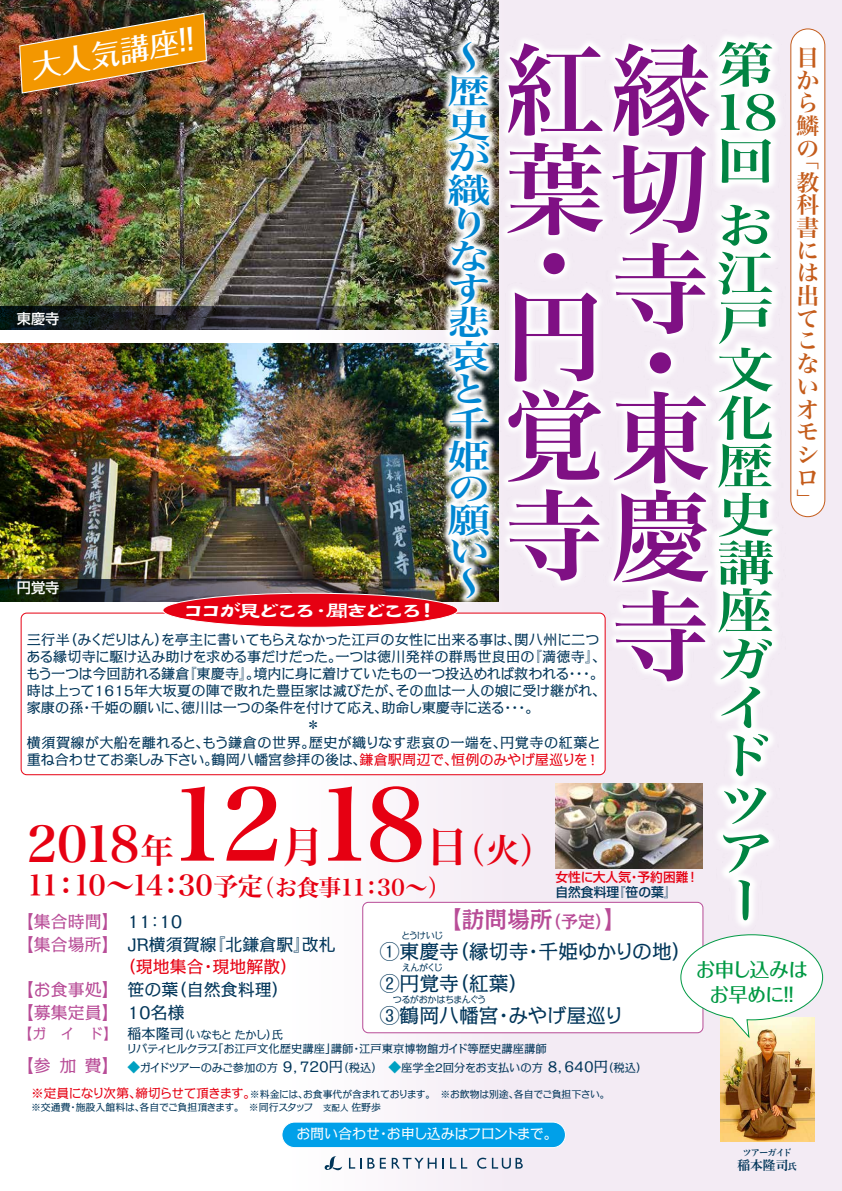
<style>
.page{position:relative;width:842px;height:1191px;background:#fff}
.page>*{position:absolute;margin:0;border:0;box-sizing:border-box;transform-origin:0 0}
.t1{font:99.2px/99.2px "Hira Min Pro W6";color:#7f1084}
.t2{font:99.2px "Hira Min Std W6";color:#e60012}
.t3{font:49.6px "Hira Min Std W6";color:#e60012}
.t4{font:48.2px/48.2px "Hira Min Std W6";color:#008442;scale:1.18 1}
.t5{font:42.5px "Hira Min Std W6";color:#e60012}
.t6{font:34px/33.2px "Hira Min Pro W6";color:#0086d1;scale:1.25 1}
.t7{font:34px "Hira Min Std W6";color:#e60012}
.t8{font:500 29.5px "Folk Pro";color:#fff}
.t9{font:28.3px "Hira Min Std W6";letter-spacing:-.075em;color:#e60012}
.t10{font:22.7px/22.7px "Hira Min Std W6";color:#c45c1b}
.t11{font:22.7px "DFTF Lei Sho W5 MP RKSJ H";letter-spacing:-.18em;color:#fff}
.t12{font:500 22.7px "Kakumin Pro";color:#b84c97}
.t13{font:19.8px "Kakumin Pro";color:#003559}
.t14{font:500 19.5px/24.8px "Folk Pro";letter-spacing:-.025em;color:#094;text-align:center}
.t15{font:17px "Kakumin Pro";color:#003559}
.t16{font:17px "Kakumin Pro";color:#b84c97}
.t17{font:17px "Kakumin Pro";color:#e60012}
.t18{font:14.2px "Kakumin Pro";letter-spacing:-.015em;color:#003559}
.t19{font:14.2px "Kakumin Pro";letter-spacing:.03em;color:#003559}
.t20{font:14.2px "Kakumin Pro";letter-spacing:-.055em;color:#fff}
.t21{font:500 14.2px "Shin Go Pr 6";color:#fff}
.t22{font:500 12.9px "Shin Go Pr 6";color:#e60012}
.t23{font:500 12.9px "Shin Go Pr 6";color:#003559}
.t24{font:12.8px "Shuei Min Pr 6 B";color:#003559}
.t25{font:11.3px/14.5px "Kakumin Pro";letter-spacing:-.005em;color:#003559}
.t26{font:9.9px/13.1px "Kakumin Pro";letter-spacing:-.025em;color:#003559}
.t27{font:9.2px "Kakumin Pro";letter-spacing:-.08em;color:#003559}
.t28{font:9.2px "Shuei Min Pr 6 B";letter-spacing:-.115em;color:#003559}
.s1{color:#e60012}
.s2{font-size:34px}
.s3{font-size:42.5px}
.s4{font-size:25.5px}
.s5{font-size:22.7px}
.s6{font-size:17px}
.s7{color:#003559}
.s8{color:#b84c97}
.s9{font-size:14.2px;color:#b84c97}
.s10{font-size:14.2px}
.s11{font-size:17px;color:#b84c97}
.s12{font-size:12.8px;color:#00a0c1}
.s13{font-size:12.8px;color:#e60012}
.s14{font-size:8.5px}
.s15{font-size:9.2px}
</style>
<div class="page">
<div style="left:278px;top:0;width:564px;height:1191px;background:linear-gradient(to right,#fbf7fa,#f0e5f0)"></div>
<img style="left:0;top:344px;width:407px;height:235px">
<img style="left:0;top:0;width:407px;height:307px">
<img style="left:555px;top:783px;width:116px;height:85px">
<div style="left:363px;top:902px;width:340px;height:130px;background:#fff;border-radius:6px"></div>
<div style="left:362px;top:902px;width:341px;height:131px;border:1px solid #b84c97;border-radius:6px"></div>
<div style="left:21px;top:613px;width:584px;height:161px;background:#fff;border-radius:6px"></div>
<img style="left:671px;top:0;width:149px;height:934px">
<img style="left:720px;top:1039px;width:94px;height:102px">
<img style="left:19px;top:12px;width:189px;height:82px">
<svg style="left:325px;top:1156px;width:17px;height:14px"></svg>
<svg style="left:349px;top:1157px;width:12px;height:11px"></svg>
<svg style="left:367px;top:1157px;width:19px;height:11px"></svg>
<svg style="left:392px;top:1157px;width:45px;height:11px"></svg>
<svg style="left:450px;top:1157px;width:17px;height:11px"></svg>
<svg style="left:477px;top:1157px;width:46px;height:11px"></svg>
<div style="left:791px;top:29px;width:34px;height:487px;background:#fff;border-radius:17px"></div>
<div style="left:790px;top:29px;width:35px;height:488px;border:1px solid #c45c1b;border-radius:17px"></div>
<div style="left:282px;top:1122px;width:283px;height:25px;background:#00a0e9;border-radius:13px"></div>
<div style="left:282px;top:1121px;width:284px;height:27px;border:1px solid #fff;border-radius:13px"></div>
<svg style="left:680px;top:934px;width:143px;height:105px"></svg>
<img style="left:0;top:307px;width:407px;height:22px">
<img style="left:0;top:579px;width:407px;height:23px">
<img style="left:407px;top:0;width:343px;height:726px">
<div style="left:163px;top:593px;width:295px;height:34px;background:#e60012;border-radius:50%"></div>
<div style="left:163px;top:593px;width:295px;height:34px;border:1px solid #fff;border-radius:50%"></div>
<h3 class="t8" style="left:27px;top:43px;width:177px;rotate:-10deg">大人気講座！！</h3>
<h3 class="t4" style="left:713px;top:41px;width:57px">第<br>18回</h3>
<h3 class="t4" style="left:717px;top:201px;width:49px">お江戸文化歴史講座ガイドツアー</h3>
<h3 class="t6" style="left:448px;top:38px;width:35px">〜歴史が織りなす悲哀と</h3>
<h1 class="t1" style="left:504px;top:33px;width:206px">紅縁葉切</h1>
<h3 class="t10" style="left:796px;top:46px;width:24px">目から鱗の</h3>
<h3 class="t10" style="left:796px;top:148px;width:24px">「教科書には出てこないオモシロ」</h3>
<h1 class="t1" style="left:611px;top:244px;width:97px;line-height:74.4px">寺・</h1>
<h1 class="t1" style="left:504px;top:220px;width:94px;line-height:73.2px">・円</h1>
<h1 class="t1" style="left:504px;top:380px;width:205px;line-height:98.5px">覚東寺</h1>
<p class="t21" style="left:17px;top:307px;width:44px">東慶寺</p>
<h3 class="t6" style="left:448px;top:404px;width:35px;line-height:32px;text-align:justify">千姫の願い〜</h3>
<h1 class="t1" style="left:611px;top:480px;width:99px">慶寺</h1>
<p class="t21" style="left:17px;top:576px;width:44px">円覚寺</p>
<h3 class="t11" style="left:182px;top:599px;width:258px">ココが見どころ・聞きどころ！</h3>
<p class="t18" style="left:27px;top:629px;width:574px">三行半（みくだりはん）を亭主に書いてもらえなかった江戸の女性に出来る事は、関八州に二つ</p>
<p class="t18" style="left:26px;top:646px;width:582px">ある縁切寺に駆け込み助けを求める事だけだった。一つは徳川発祥の群馬世良田の『満徳寺』、</p>
<p class="t18" style="left:26px;top:663px;width:580px">もう一つは今回訪れる鎌倉『東慶寺』。境内に身に着けていたもの一つ投込めれば救われる・・・。</p>
<p class="t18" style="left:27px;top:680px;width:581px">時は上って1615年大坂夏の陣で敗れた豊臣家は滅びたが、その血は一人の娘に受け継がれ、</p>
<p class="t18" style="left:27px;top:697px;width:514px">家康の孫・千姫の願いに、徳川は一つの条件を付けて応え、助命し東慶寺に送る・・・。</p>
<p class="t18" style="left:306px;top:714px;width:16px">＊</p>
<p class="t19" style="left:27px;top:731px;width:575px">横須賀線が大船を離れると、もう鎌倉の世界。歴史が織りなす悲哀の一端を、円覚寺の紅葉と</p>
<p class="t18" style="left:27px;top:748px;width:575px">重ね合わせてお楽しみ下さい。鶴岡八幡宮参拝の後は、<span class="s1">鎌倉駅周辺で、恒例のみやげ屋巡りを！</span></p>
<h1 class="t2" style="left:167px;top:753px;width:261px">12 18</h1>
<h2 class="t3" style="left:27px;top:808px;width:149px">2018<span class="s2">年</span></h2>
<h3 class="t5" style="left:281px;top:816px;width:44px">月</h3>
<h3 class="t7" style="left:426px;top:825px;width:129px"><span class="s3">日</span>（火）</h3>
<h3 class="t9" style="left:27px;top:864px;width:425px">11：10～14：30<span class="s4">予定</span><span class="s5">（お食事11：30～）</span></h3>
<p class="t22" style="left:555px;top:867px;width:145px">女性に大人気・予約困難！</p>
<p class="t23" style="left:555px;top:881px;width:123px">自然食料理『笹の葉』</p>
<h3 class="t12" style="left:439px;top:901px;width:189px">【訪問場所<span class="s6">（予定）</span>】</h3>
<p class="t16" style="left:17px;top:908px;width:167px">【集合時間】 <span class="s7">11：10</span></p>
<p class="t15" style="left:17px;top:930px;width:321px"><span class="s8">【集合場所】</span> JR横須賀線『北鎌倉駅』改札</p>
<p class="t17" style="left:119px;top:953px;width:180px">（現地集合・現地解散）</p>
<p class="t15" style="left:17px;top:976px;width:273px"><span class="s8">【お食事処】</span> 笹の葉（自然食料理）</p>
<p class="t16" style="left:17px;top:998px;width:169px">【募集定員】 <span class="s7">10名様</span></p>
<p class="t25" style="left:126px;top:1026px;width:422px;text-indent:-108px"><span class="s9">【ガ イ ド】</span> <span class="s10">稲本隆司</span>（いなもと たかし）氏<br>リバティヒルクラブ「お江戸文化歴史講座」講師・江戸東京博物館ガイド等歴史講座講師</p>
<p class="t25" style="left:17px;top:1059px;width:632px"><span class="s11">【参加費】</span> <span class="s12">◆</span>ガイドツアーのみご参加の方 <span class="s10">9，720円</span>（税込）　<span class="s12">◆</span>座学全2回分をお支払いの方 <span class="s10">8，640円</span>（税込）</p>
<p class="t27" style="left:401px;top:928px;width:44px">とうけいじ</p>
<h3 class="t13" style="left:380px;top:936px;width:314px">①東慶寺（縁切寺・千姫ゆかりの地）</h3>
<p class="t27" style="left:402px;top:960px;width:43px">えんがくじ</p>
<h3 class="t13" style="left:380px;top:968px;width:150px">②円覚寺（紅葉）</h3>
<p class="t27" style="left:393px;top:992px;width:95px">つるがおかはちまんぐう</p>
<h3 class="t13" style="left:380px;top:1000px;width:246px">③鶴岡八幡宮・みやげ屋巡り</h3>
<h3 class="t14" style="left:695px;top:954px;width:114px">お申し込みはお早めに！！</h3>
<p class="t26" style="left:31px;top:1086px;width:580px"><span class="s13">※定員になり次第、締切らせて頂きます。</span>※料金には、お食事代が含まれております。　※お飲物は別途、各自でご負担下さい。※交通費・施設入館料は、各自でご負担頂きます。　※同行スタッフ　<span class="s14">支配人</span> 佐野歩</p>
<p class="t20" style="left:296px;top:1122px;width:263px">お問い合わせ・お申し込みはフロントまで。</p>
<p class="t28" style="left:742px;top:1147px;width:51px">ツアーガイド</p>
<p class="t24" style="left:737px;top:1158px;width:61px">稲本隆司<span class="s15">氏</span></p>
</div>
